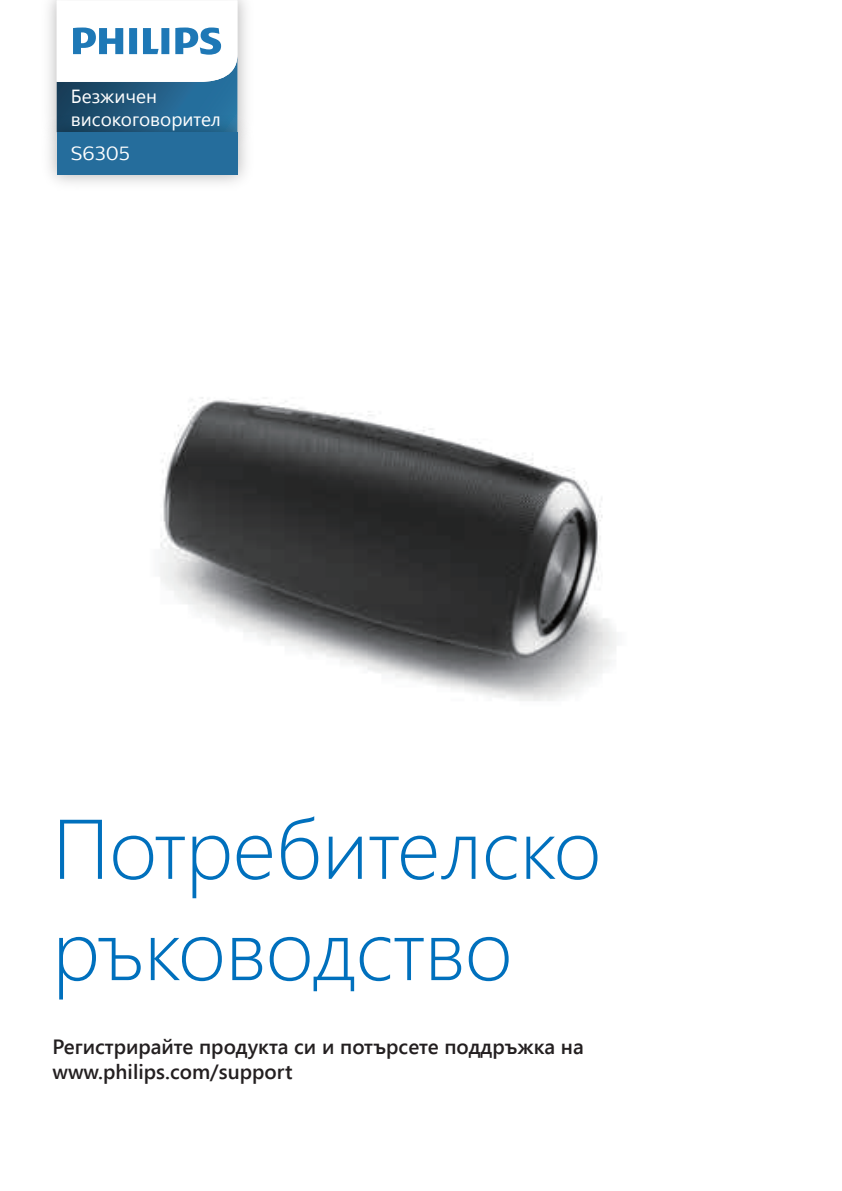
<style>
.page{position:relative;width:842px;height:1191px;background:#fff}
.page>*{position:absolute;margin:0;border:0;box-sizing:border-box;transform-origin:0 0}
.t1{font:300 84.4px/101.2px "Segoe UI";color:#0070bd}
.t2{font:600 20.6px "Segoe UI";color:#231f20}
.t3{font:19px/22.8px "Segoe UI";color:#fff}
.t4{font:19px "Centrale Sans";color:#fff}
</style>
<div class="page">
<img style="left:160px;top:397px;width:456px;height:304px">
<img style="left:49px;top:0;width:197px;height:110px">
<svg style="left:57px;top:0;width:180px;height:110px"></svg>
<img style="left:48px;top:110px;width:199px;height:73px">
<div style="left:57px;top:132px;width:180px;height:43px;background:#256d9c"></div>
<p class="t3" style="left:71px;top:84px;width:152px">Безжичен високоговорител</p>
<p class="t4" style="left:71px;top:142px;width:60px">S6305</p>
<p class="t1" style="left:52px;top:795px;width:550px">Потребителско ръководство</p>
<p class="t2" style="left:52px;top:1032px;width:533px">Регистрирайте продукта си и потърсете поддръжка на</p>
<p class="t2" style="left:52px;top:1057px;width:241px">www.philips.com/support</p>
</div>
